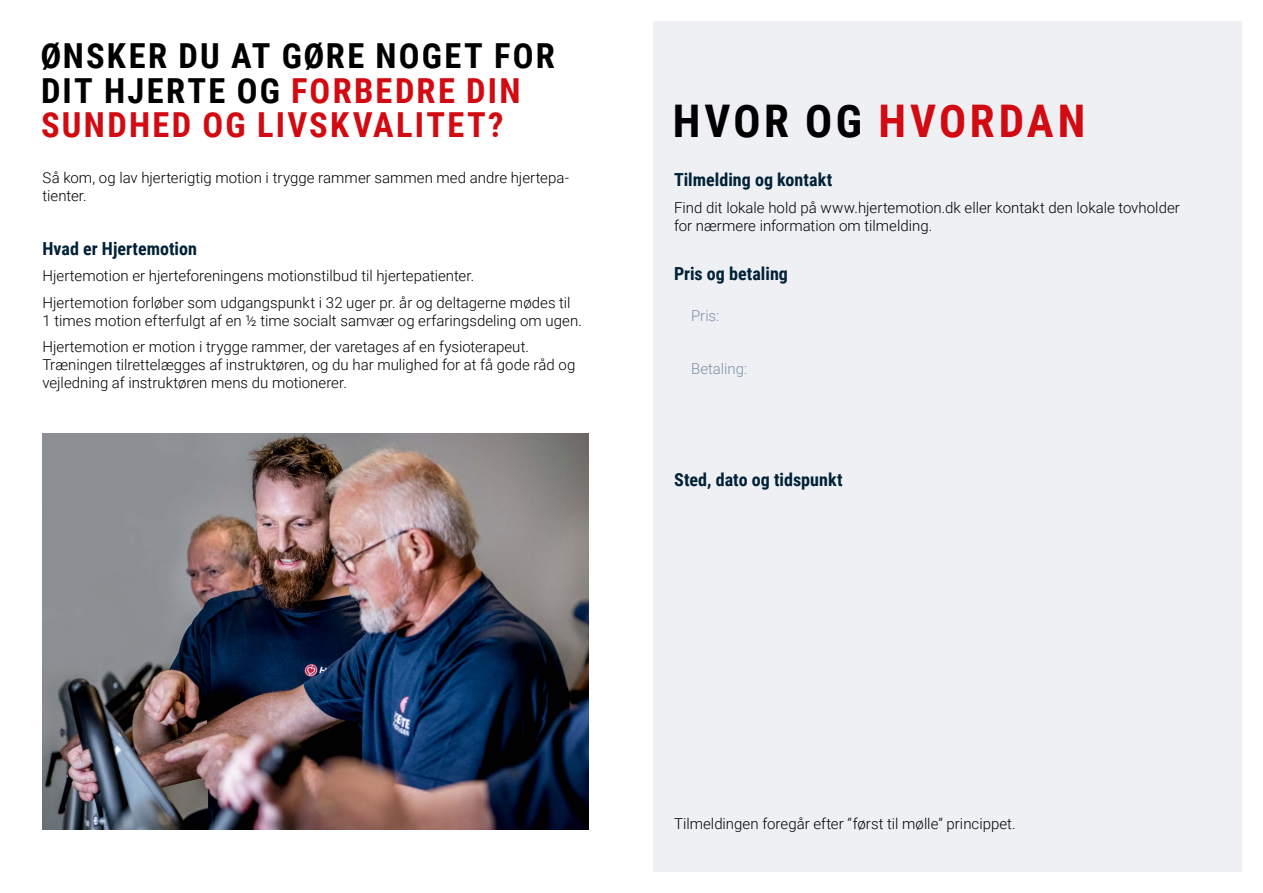
<style>
.page{position:relative;width:1263px;height:893px;background:#fff}
.page>*{position:absolute;margin:0;border:0;box-sizing:border-box;transform-origin:0 0}
.t1{font:700 45px "Roboto Condensed";letter-spacing:.08em;color:#d20a11}
.t2{font:700 34.5px/34.5px "Roboto Condensed";letter-spacing:.065em;color:#000}
.t3{font:700 18px "Roboto Condensed";color:#002136}
.t4{font:300 15px/18px "Roboto";color:#000}
.t5{font:300 15px "Roboto";color:#7f91a5}
.s1{color:#d20a11}
.s2{color:#000}
</style>
<div class="page">
<div style="left:653px;top:21px;width:589px;height:851px;background:#eef0f4"></div>
<img style="left:43px;top:434px;width:546px;height:395px">
<h2 class="t2" style="left:40px;top:38px;width:516px">ØNSKER DU AT GØRE NOGET FOR<br>DIT HJERTE OG <span class="s1">FORBEDRE DIN<br>SUNDHED OG LIVSKVALITET?</span></h2>
<p class="t4" style="left:43px;top:169px;width:528px">Så kom, og lav hjerterigtig motion i trygge rammer sammen med andre hjertepa&shy;tienter.</p>
<p class="t3" style="left:43px;top:235px;width:156px">Hvad er Hjertemotion</p>
<p class="t4" style="left:43px;top:262px;width:530px;line-height:26.5px">Hjertemotion er hjerteforeningens motionstilbud til hjertepatienter.<br>Hjertemotion forløber som udgangspunkt i 32 uger pr. år og deltagerne mødes til</p>
<p class="t4" style="left:43px;top:306px;width:541px;line-height:26.5px">1 times motion efterfulgt af en ½ time socialt samvær og erfaringsdeling om ugen.<br>Hjertemotion er motion i trygge rammer, der varetages af en fysioterapeut.</p>
<p class="t4" style="left:43px;top:355px;width:534px">Træningen tilrettelægges af instruktøren, og du har mulighed for at få gode råd og vejledning af instruktøren mens du motionerer.</p>
<h1 class="t1" style="left:673px;top:90px;width:414px"><span class="s2">HVOR OG</span> HVORDAN</h1>
<p class="t3" style="left:674px;top:167px;width:160px">Tilmelding og kontakt</p>
<p class="t4" style="left:674px;top:198px;width:507px">Find dit lokale hold på www.hjertemotion.dk eller kontakt den lokale tovholder for nærmere information om tilmelding.</p>
<p class="t3" style="left:674px;top:261px;width:115px">Pris og betaling</p>
<p class="t5" style="left:691px;top:305px;width:30px">Pris:</p>
<p class="t5" style="left:691px;top:358px;width:58px">Betaling:</p>
<p class="t3" style="left:674px;top:467px;width:170px">Sted, dato og tidspunkt</p>
<p class="t4" style="left:674px;top:814px;width:343px">Tilmeldingen foregår efter “først til mølle” princippet.</p>
</div>
